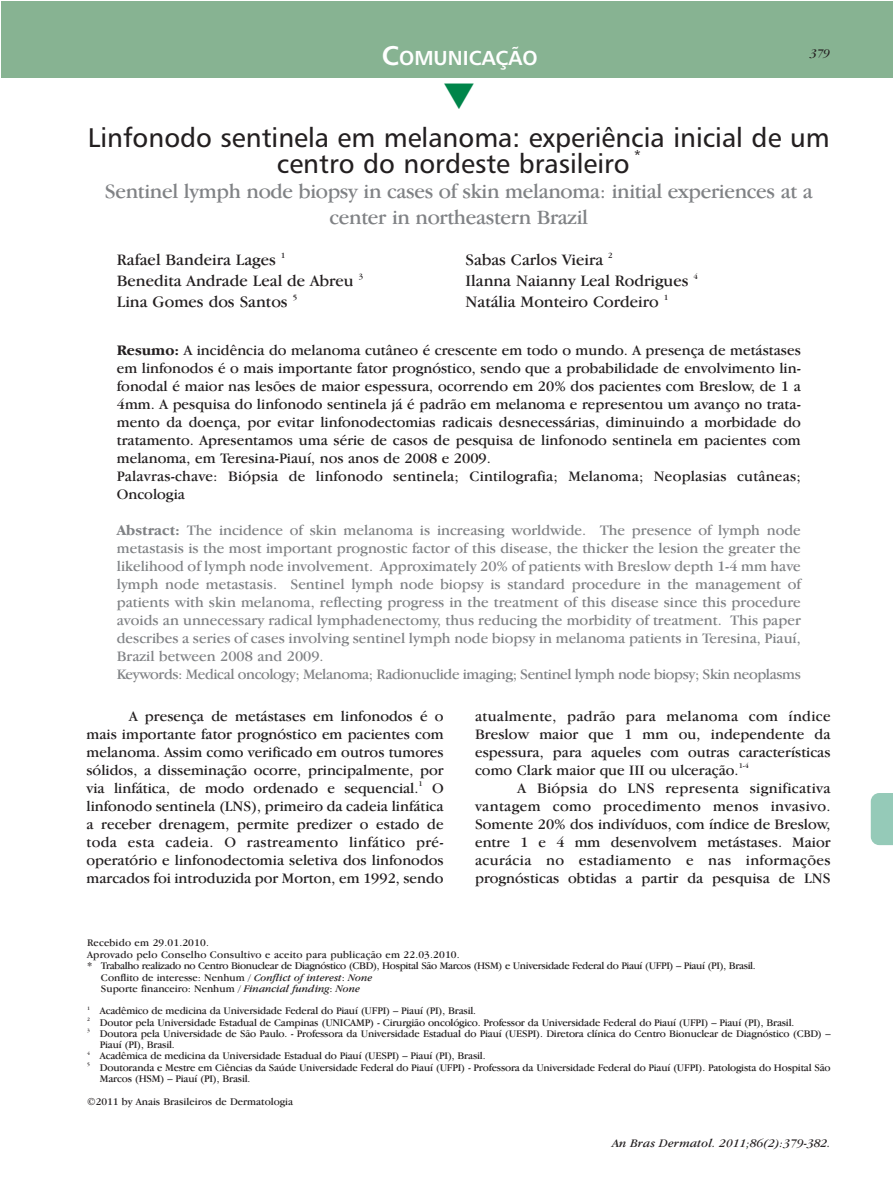
<style>
.page{position:relative;width:893px;height:1191px;background:#fff}
.page>*{position:absolute;margin:0;border:0;box-sizing:border-box;transform-origin:0 0}
.t1{font:27px/25.5px "Humanist 777 BT Roman B";color:#231f20;text-align:center}
.t2{font:21px/25.5px "Garamond IT Cby BT";letter-spacing:-.015em;color:#808285;text-align:center}
.t3{font:20.25px "Humanist 777 BT Bold B";color:#fff}
.t4{font:16.5px "Garamond IT Cby BT";color:#231f20}
.t5{font:15px/18px "Garamond IT Cby BT";color:#231f20;text-align:justify}
.t6{font:15px/18px "Garamond IT Cby BT";color:#808285}
.t7{font:13.5px "Humanist 777 BT Roman B";color:#231f20}
.t8{font:italic 12px "Garamond IT Cby BT";letter-spacing:.015em;color:#231f20}
.t9{font:10.5px/11.2px "Garamond IT Cby BT";letter-spacing:-.015em;color:#231f20}
.t10{font:10.5px/11.2px "Garamond IT Cby BT";letter-spacing:-.035em;color:#231f20}
.t11{font:10.5px/12.6px "Garamond IT Cby BT";letter-spacing:.015em;color:#231f20}
.t12{font:8.25px "Garamond IT Cby BT";color:#231f20}
.t13{font:7.5px "Garamond IT Cby BT";color:#231f20}
.t14{font:5.25px "Garamond IT Cby BT";color:#231f20}
.s1{font-size:27px}
.s2{font-weight:700}
.s3{font-style:italic}
</style>
<div class="page">
<div style="left:1px;top:1px;width:891px;height:77px;background:#87b392"></div>
<svg style="left:871px;top:793px;width:21px;height:52px"></svg>
<h3 class="t3" style="left:382px;top:50px;width:157px"><span class="s1">C</span>OMUNICAÇÃO</h3>
<p class="t8" style="left:811px;top:48px;width:21px">379</p>
<h1 class="t1" style="left:88px;top:127px;width:743px">Linfonodo sentinela em melanoma: experiência inicial de um centro do nordeste brasileiro</h1>
<p class="t7" style="left:634px;top:149px;width:8px">*</p>
<h2 class="t2" style="left:105px;top:180px;width:709px">Sentinel lymph node biopsy in cases of skin melanoma: initial experiences at a center in northeastern Brazil</h2>
<p class="t4" style="left:117px;top:254px;width:161px">Rafael Bandeira Lages</p>
<p class="t12" style="left:281px;top:252px;width:6px">1</p>
<p class="t4" style="left:465px;top:254px;width:139px">Sabas Carlos Vieira</p>
<p class="t12" style="left:608px;top:252px;width:6px">2</p>
<p class="t4" style="left:117px;top:275px;width:238px">Benedita Andrade Leal de Abreu</p>
<p class="t12" style="left:359px;top:273px;width:6px">3</p>
<p class="t4" style="left:465px;top:275px;width:225px">Ilanna Naianny Leal Rodrigues</p>
<p class="t12" style="left:693px;top:273px;width:6px">4</p>
<p class="t4" style="left:117px;top:296px;width:172px">Lina Gomes dos Santos</p>
<p class="t12" style="left:293px;top:294px;width:6px">5</p>
<p class="t4" style="left:465px;top:296px;width:195px">Natália Monteiro Cordeiro</p>
<p class="t12" style="left:664px;top:294px;width:6px">1</p>
<p class="t5" style="left:117px;top:342px;width:685px;text-align:left"><span class="s2">Resumo:</span> A incidência do melanoma cutâneo é crescente em todo o mundo. A presença de metástases em linfonodos é o mais importante fator prognóstico, sendo que a probabilidade de envolvimento lin&shy;fonodal é maior nas lesões de maior espessura, ocorrendo em 20% dos pacientes com Breslow, de 1 a 4mm. A pesquisa do linfonodo sentinela já é padrão em melanoma e representou um avanço no trata&shy;mento da doença, por evitar linfonodectomias radicais desnecessárias, diminuindo a morbidade do tratamento. Apresentamos uma série de casos de pesquisa de linfonodo sentinela em pacientes com melanoma, em Teresina-Piauí, nos anos de 2008 e 2009.<br>Palavras-chave: Biópsia de linfonodo sentinela; Cintilografia; Melanoma; Neoplasias cutâneas; Oncologia</p>
<p class="t6" style="left:117px;top:522px;width:685px"><span class="s2">Abstract:</span> The incidence of skin melanoma is increasing worldwide. The presence of lymph node metastasis is the most important prognostic factor of this disease, the thicker the lesion the greater the likelihood of lymph node involvement. Approximately 20% of patients with Breslow depth 1-4 mm have lymph node metastasis. Sentinel lymph node biopsy is standard procedure in the management of patients with skin melanoma, reflecting progress in the treatment of this disease since this procedure avoids an unnecessary radical lymphadenectomy, thus reducing the morbidity of treatment. This paper describes a series of cases involving sentinel lymph node biopsy in melanoma patients in Teresina, Piauí, Brazil between 2008 and 2009.<br>Keywords: Medical oncology; Melanoma; Radionuclide imaging; Sentinel lymph node biopsy; Skin neoplasms</p>
<p class="t5" style="left:86px;top:708px;width:359px;text-indent:43px">A presença de metástases em linfonodos é o mais importante fator prognóstico em pacientes com melanoma. Assim como verificado em outros tumores sólidos, a disseminação ocorre, principalmente, por via linfática, de modo ordenado e sequencial.</p>
<p class="t5" style="left:475px;top:708px;width:357px">atualmente, padrão para melanoma com índice Breslow maior que 1 mm ou, independente da espessura, para aqueles com outras características como Clark maior que III ou ulceração.</p>
<p class="t13" style="left:739px;top:763px;width:12px">1-4</p>
<p class="t5" style="left:475px;top:780px;width:357px;text-indent:43px">A Biópsia do LNS representa significativa vantagem como procedimento menos invasivo.<br>Somente 20% dos indivíduos, com índice de Breslow, entre 1 e 4 mm desenvolvem metástases. Maior acurácia no estadiamento e nas informações prognósticas obtidas a partir da pesquisa de LNS</p>
<p class="t13" style="left:419px;top:781px;width:6px">1</p>
<p class="t5" style="left:86px;top:780px;width:359px;text-indent:345px">O linfonodo sentinela (LNS), primeiro da cadeia linfática a receber drenagem, permite predizer o estado de toda esta cadeia. O rastreamento linfático pré&shy;operatório e linfonodectomia seletiva dos linfonodos marcados foi introduzida por Morton, em 1992, sendo</p>
<p class="t11" style="left:87px;top:936px;width:374px">Recebido em 29.01.2010.<br>Aprovado pelo Conselho Consultivo e aceito para publicação em 22.03.2010.</p>
<p class="t10" style="left:101px;top:961px;width:656px;text-indent:-14px">* Trabalho realizado no Centro Bionuclear de Diagnóstico (CBD), Hospital São Marcos (HSM) e Universidade Federal do Piauí (UFPI) – Piauí (PI), Brasil.<br>Conflito de interesse: Nenhum / <span class="s3">Conflict of interest</span>: <span class="s3">None<br></span>Suporte financeiro: Nenhum / <span class="s3">Financial funding</span>: <span class="s3">None</span></p>
<p class="t14" style="left:87px;top:1006px;width:4px">1</p>
<p class="t9" style="left:100px;top:1006px;width:378px">Acadêmico de medicina da Universidade Federal do Piauí (UFPI) – Piauí (PI), Brasil.</p>
<p class="t14" style="left:87px;top:1017px;width:4px">2</p>
<p class="t9" style="left:100px;top:1017px;width:696px">Doutor pela Universidade Estadual de Campinas (UNICAMP) - Cirurgião oncológico. Professor da Universidade Federal do Piauí (UFPI) – Piauí (PI), Brasil.</p>
<p class="t14" style="left:87px;top:1028px;width:4px">3</p>
<p class="t9" style="left:100px;top:1028px;width:732px">Doutora pela Universidade de São Paulo. - Professora da Universidade Estadual do Piauí (UESPI). Diretora clínica do Centro Bionuclear de Diagnóstico (CBD) –<br>Piauí (PI), Brasil.</p>
<p class="t14" style="left:87px;top:1051px;width:4px">4</p>
<p class="t9" style="left:100px;top:1051px;width:387px">Acadêmica de medicina da Universidade Estadual do Piauí (UESPI) – Piauí (PI), Brasil.</p>
<p class="t14" style="left:87px;top:1062px;width:4px">5</p>
<p class="t9" style="left:100px;top:1062px;width:732px">Doutoranda e Mestre em Ciências da Saúde Universidade Federal do Piauí (UFPI) - Professora da Universidade Federal do Piauí (UFPI). Patologista do Hospital São<br>Marcos (HSM) – Piauí (PI), Brasil.</p>
<p class="t9" style="left:87px;top:1096px;width:208px">©2011 by Anais Brasileiros de Dermatologia</p>
<p class="t8" style="left:612px;top:1138px;width:220px">An Bras Dermatol. 2011;86(2):379-382.</p>
</div>
